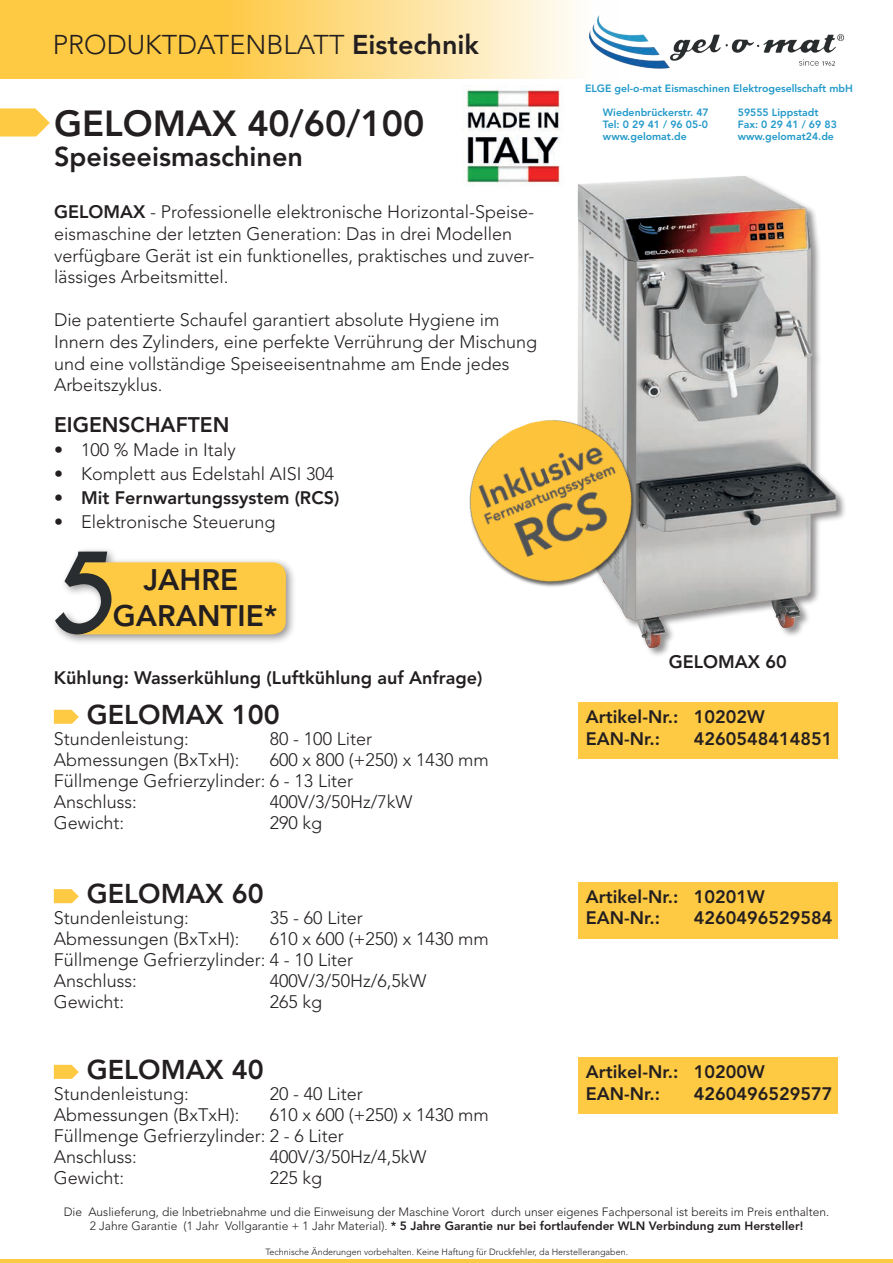
<style>
.page{position:relative;width:893px;height:1263px;background:#fff}
.page>*{position:absolute;margin:0;border:0;box-sizing:border-box;transform-origin:0 0}
.t1{font:800 36px "Avenir LT Std";color:#231f20}
.t2{font:800 29.55px/35.4px "Avenir LT Std";color:#231f20;text-align:center}
.t3{font:800 27px "Avenir LT Std";color:#231f20}
.t4{font:300 27px "Avenir LT Std";color:#231f20}
.t5{font:800 21px "Avenir LT Std";color:#231f20}
.t6{font:300 18px/21px "Avenir LT Std";color:#231f20}
.t7{font:800 18px/21.6px "Avenir LT Std";color:#231f20}
.t8{font:300 12px/14.4px "Avenir LT Std";color:#231f20;text-align:center}
.t9{font:800 10.5px/12px "Avenir LT Std";color:#2299c9}
.t10{font:300 9px "Avenir LT Std";color:#231f20}
.s1{font-weight:800}
</style>
<div class="page">
<svg style="left:0;top:0;width:576px;height:79px;background:#fed879"></svg>
<hr style="left:0;top:1259px;width:893px;height:4px;background:#fec943">
<img style="left:589px;top:15px;width:256px;height:54px">
<svg style="left:0;top:108px;width:50px;height:28px"></svg>
<img style="left:466px;top:85px;width:94px;height:101px">
<svg style="left:54px;top:710px;width:25px;height:14px"></svg>
<svg style="left:54px;top:889px;width:25px;height:14px"></svg>
<div style="left:578px;top:703px;width:260px;height:56px;background:#fec943"></div>
<div style="left:578px;top:882px;width:260px;height:57px;background:#fec943"></div>
<svg style="left:54px;top:1065px;width:25px;height:14px"></svg>
<div style="left:578px;top:1058px;width:260px;height:56px;background:#fec943"></div>
<img style="left:538px;top:164px;width:307px;height:492px">
<img style="left:469px;top:383px;width:200px;height:235px">
<div style="left:51px;top:547px;width:246px;height:99px;background:#231f20;opacity:.5"></div>
<svg style="left:55px;top:552px;width:231px;height:82px"></svg>
<h3 class="t4" style="left:53px;top:29px;width:428px">PRODUKTDATENBLATT <span class="s1">Eistechnik</span></h3>
<h1 class="t1" style="left:54px;top:102px;width:372px">GELOMAX 40/60/100</h1>
<h3 class="t3" style="left:54px;top:140px;width:251px">Speiseeismaschinen</h3>
<p class="t6" style="left:54px;top:201px;width:482px;line-height:21.6px"><span class="s1">GELOMAX</span> - Professionelle elektronische Horizontal-Speise&shy;eismaschine der letzten Generation: Das in drei Modellen verfügbare Gerät ist ein funktionelles, praktisches und zuver&shy;lässiges Arbeitsmittel.</p>
<p class="t6" style="left:54px;top:309px;width:485px;line-height:21.6px">Die patentierte Schaufel garantiert absolute Hygiene im Innern des Zylinders, eine perfekte Verrührung der Mischung und eine vollständige Speiseeisentnahme am Ende jedes Arbeitszyklus.</p>
<p class="t5" style="left:54px;top:412px;width:177px">EIGENSCHAFTEN</p>
<p class="t6" style="left:54px;top:440px;width:183px">• 100 % Made in Italy</p>
<p class="t6" style="left:54px;top:464px;width:282px">• Komplett aus Edelstahl AISI 304</p>
<p class="t7" style="left:54px;top:487px;width:287px">• Mit Fernwartungssystem (RCS)</p>
<p class="t6" style="left:54px;top:512px;width:223px">• Elektronische Steuerung</p>
<h2 class="t2" style="left:113px;top:562px;width:166px">JAHRE<br>GARANTIE*</h2>
<p class="t7" style="left:54px;top:667px;width:430px">Kühlung: Wasserkühlung (Luftkühlung auf Anfrage)</p>
<h3 class="t3" style="left:87px;top:698px;width:194px">GELOMAX 100</h3>
<p class="t6" style="left:54px;top:728px;width:137px">Stundenleistung:</p>
<p class="t6" style="left:270px;top:728px;width:104px">80 - 100 Liter</p>
<p class="t6" style="left:54px;top:749px;width:187px">Abmessungen (BxTxH):</p>
<p class="t6" style="left:54px;top:749px;width:437px;text-indent:216px">600 x 800 (+250) x 1430 mm<br>Füllmenge Gefrierzylinder: 6 - 13 Liter<br>Anschluss:</p>
<p class="t6" style="left:270px;top:791px;width:144px">400V/3/50Hz/7kW</p>
<p class="t6" style="left:54px;top:812px;width:72px">Gewicht:</p>
<p class="t6" style="left:270px;top:812px;width:54px">290 kg</p>
<h3 class="t3" style="left:87px;top:878px;width:178px">GELOMAX 60</h3>
<p class="t6" style="left:54px;top:907px;width:137px">Stundenleistung:</p>
<p class="t6" style="left:270px;top:907px;width:94px">35 - 60 Liter</p>
<p class="t6" style="left:54px;top:928px;width:187px">Abmessungen (BxTxH):</p>
<p class="t6" style="left:54px;top:928px;width:437px;text-indent:216px">610 x 600 (+250) x 1430 mm<br>Füllmenge Gefrierzylinder: 4 - 10 Liter<br>Anschluss:</p>
<p class="t6" style="left:270px;top:970px;width:158px">400V/3/50Hz/6,5kW</p>
<p class="t6" style="left:54px;top:991px;width:72px">Gewicht:</p>
<p class="t6" style="left:270px;top:991px;width:54px">265 kg</p>
<h3 class="t3" style="left:87px;top:1053px;width:178px">GELOMAX 40</h3>
<p class="t6" style="left:54px;top:1083px;width:137px">Stundenleistung:</p>
<p class="t6" style="left:270px;top:1083px;width:94px">20 - 40 Liter</p>
<p class="t6" style="left:54px;top:1104px;width:187px">Abmessungen (BxTxH):</p>
<p class="t6" style="left:54px;top:1104px;width:437px;text-indent:216px">610 x 600 (+250) x 1430 mm<br>Füllmenge Gefrierzylinder: 2 - 6 Liter<br>Anschluss:</p>
<p class="t6" style="left:270px;top:1146px;width:158px">400V/3/50Hz/4,5kW</p>
<p class="t6" style="left:54px;top:1167px;width:72px">Gewicht:</p>
<p class="t6" style="left:270px;top:1167px;width:54px">225 kg</p>
<p class="t9" style="left:585px;top:83px;width:269px">ELGE gel-o-mat Eismaschinen Elektrogesellschaft mbH</p>
<p class="t9" style="left:738px;top:107px;width:101px">59555 Lippstadt<br>Fax: 0 29 41 / 69 83 www.gelomat24.de</p>
<p class="t9" style="left:603px;top:107px;width:107px;text-align:justify">Wiedenbrückerstr. 47<br>Tel: 0 29 41 / 96 05-0 www.gelomat.de</p>
<p class="t7" style="left:669px;top:651px;width:119px">GELOMAX 60</p>
<p class="t7" style="left:586px;top:706px;width:180px">Artikel-Nr.: 10202W<br>EAN-Nr.:</p>
<p class="t7" style="left:694px;top:727px;width:140px">4260548414851</p>
<p class="t7" style="left:586px;top:885px;width:180px">Artikel-Nr.: 10201W<br>EAN-Nr.:</p>
<p class="t7" style="left:694px;top:907px;width:140px">4260496529584</p>
<p class="t7" style="left:586px;top:1061px;width:180px">Artikel-Nr.: 10200W<br>EAN-Nr.:</p>
<p class="t7" style="left:694px;top:1082px;width:140px">4260496529577</p>
<p class="t8" style="left:64px;top:1205px;width:767px">Die Auslieferung, die lnbetriebnahme und die Einweisung der Maschine Vorort durch unser eigenes Fachpersonal ist bereits im Preis enthalten.<br>2 Jahre Garantie (1 Jahr Vollgarantie + 1 Jahr Material). <span class="s1">* 5 Jahre Garantie nur bei fortlaufender WLN Verbindung zum Hersteller!</span></p>
<p class="t10" style="left:265px;top:1246px;width:364px">Technische Änderungen vorbehalten. Keine Haftung für Druckfehler, da Herstellerangaben.</p>
</div>
